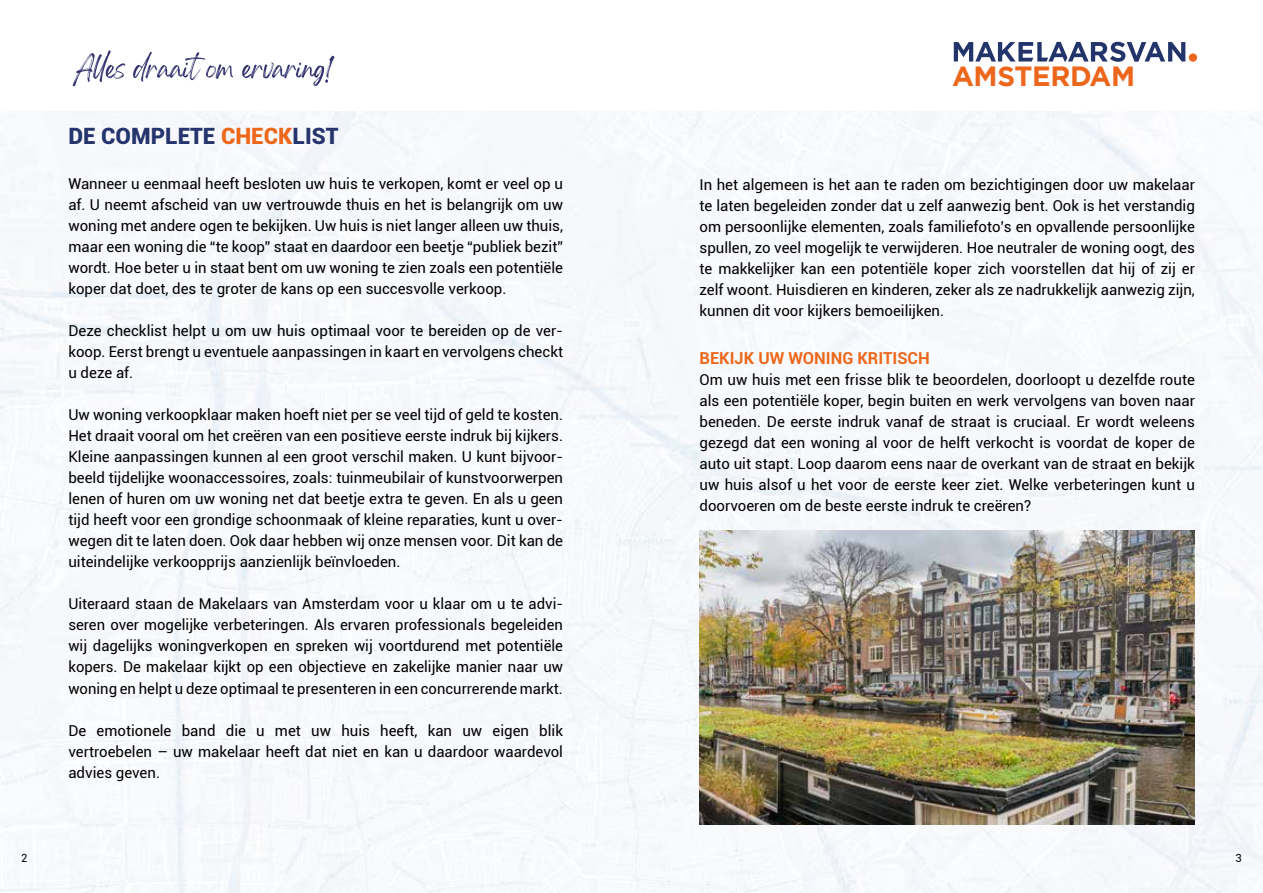
<style>
.page{position:relative;width:1263px;height:893px;background:#fff}
.page>*{position:absolute;margin:0;border:0;box-sizing:border-box;transform-origin:0 0}
.t1{font:700 27.75px "Gotham";letter-spacing:-.01em;color:#ec671c}
.t2{font:900 22.5px "Roboto";color:#25346c}
.t3{font:700 16.5px "Roboto";color:#ec671a}
.t4{font:15px/21px "Roboto";color:#000;text-align:justify}
.t5{font:11.25px "Roboto";color:#000}
.s1{color:#ec671a}
</style>
<div class="page">
<svg style="left:954px;top:42px;width:231px;height:20px"></svg>
<div style="left:1189px;top:53px;width:8px;height:9px;background:#ec671c;border-radius:50%"></div>
<svg style="left:73px;top:50px;width:52px;height:36px"></svg>
<svg style="left:133px;top:52px;width:100px;height:30px"></svg>
<svg style="left:242px;top:56px;width:92px;height:30px"></svg>
<img style="left:699px;top:530px;width:496px;height:295px">
<h2 class="t2" style="left:68px;top:120px;width:272px">DE COMPLETE <span class="s1">CHECK</span>LIST</h2>
<p class="t4" style="left:68px;top:173px;width:496px">Wanneer u eenmaal heeft besloten uw huis te verkopen, komt er veel op u af. U neemt afscheid van uw vertrouwde thuis en het is belangrijk om uw woning met andere ogen te bekijken. Uw huis is niet langer alleen uw thuis, maar een woning die “te koop” staat en daardoor een beetje “publiek bezit” wordt. Hoe beter u in staat bent om uw woning te zien zoals een potentiële koper dat doet, des te groter de kans op een succesvolle verkoop.</p>
<p class="t4" style="left:68px;top:320px;width:496px">Deze checklist helpt u om uw huis optimaal voor te bereiden op de ver&shy;koop. Eerst brengt u eventuele aanpassingen in kaart en vervolgens checkt u deze af.</p>
<p class="t4" style="left:68px;top:404px;width:496px">Uw woning verkoopklaar maken hoeft niet per se veel tijd of geld te kosten.<br>Het draait vooral om het creëren van een positieve eerste indruk bij kijkers.<br>Kleine aanpassingen kunnen al een groot verschil maken. U kunt bijvoor&shy;beeld tijdelijke woonaccessoires, zoals: tuinmeubilair of kunstvoorwerpen lenen of huren om uw woning net dat beetje extra te geven. En als u geen tijd heeft voor een grondige schoonmaak of kleine reparaties, kunt u over&shy;wegen dit te laten doen. Ook daar hebben wij onze mensen voor. Dit kan de uiteindelijke verkoopprijs aanzienlijk beïnvloeden.</p>
<p class="t4" style="left:68px;top:593px;width:496px">Uiteraard staan de Makelaars van Amsterdam voor u klaar om u te advi&shy;seren over mogelijke verbeteringen. Als ervaren professionals begeleiden wij dagelijks woningverkopen en spreken wij voortdurend met potentiële kopers. De makelaar kijkt op een objectieve en zakelijke manier naar uw woning en helpt u deze optimaal te presenteren in een concurrerende markt.</p>
<p class="t4" style="left:68px;top:719px;width:496px">De emotionele band die u met uw huis heeft, kan uw eigen blik vertroebelen – uw makelaar heeft dat niet en kan u daardoor waardevol advies geven.</p>
<h1 class="t1" style="left:952px;top:60px;width:185px">AMSTERDAM</h1>
<p class="t4" style="left:699px;top:173px;width:497px">In het algemeen is het aan te raden om bezichtigingen door uw makelaar te laten begeleiden zonder dat u zelf aanwezig bent. Ook is het verstandig om persoonlijke elementen, zoals familiefoto’s en opvallende persoonlijke spullen, zo veel mogelijk te verwijderen. Hoe neutraler de woning oogt, des te makkelijker kan een potentiële koper zich voorstellen dat hij of zij er zelf woont. Huisdieren en kinderen, zeker als ze nadrukkelijk aanwezig zijn, kunnen dit voor kijkers bemoeilijken.</p>
<p class="t3" style="left:699px;top:346px;width:232px">BEKIJK UW WONING KRITISCH</p>
<p class="t4" style="left:699px;top:368px;width:497px">Om uw huis met een frisse blik te beoordelen, doorloopt u dezelfde route als een potentiële koper, begin buiten en werk vervolgens van boven naar beneden. De eerste indruk vanaf de straat is cruciaal. Er wordt weleens gezegd dat een woning al voor de helft verkocht is voordat de koper de auto uit stapt. Loop daarom eens naar de overkant van de straat en bekijk uw huis alsof u het voor de eerste keer ziet. Welke verbeteringen kunt u doorvoeren om de beste eerste indruk te creëren?</p>
<p class="t5" style="left:21px;top:850px;width:8px">2</p>
<p class="t5" style="left:1235px;top:850px;width:8px">3</p>
</div>
